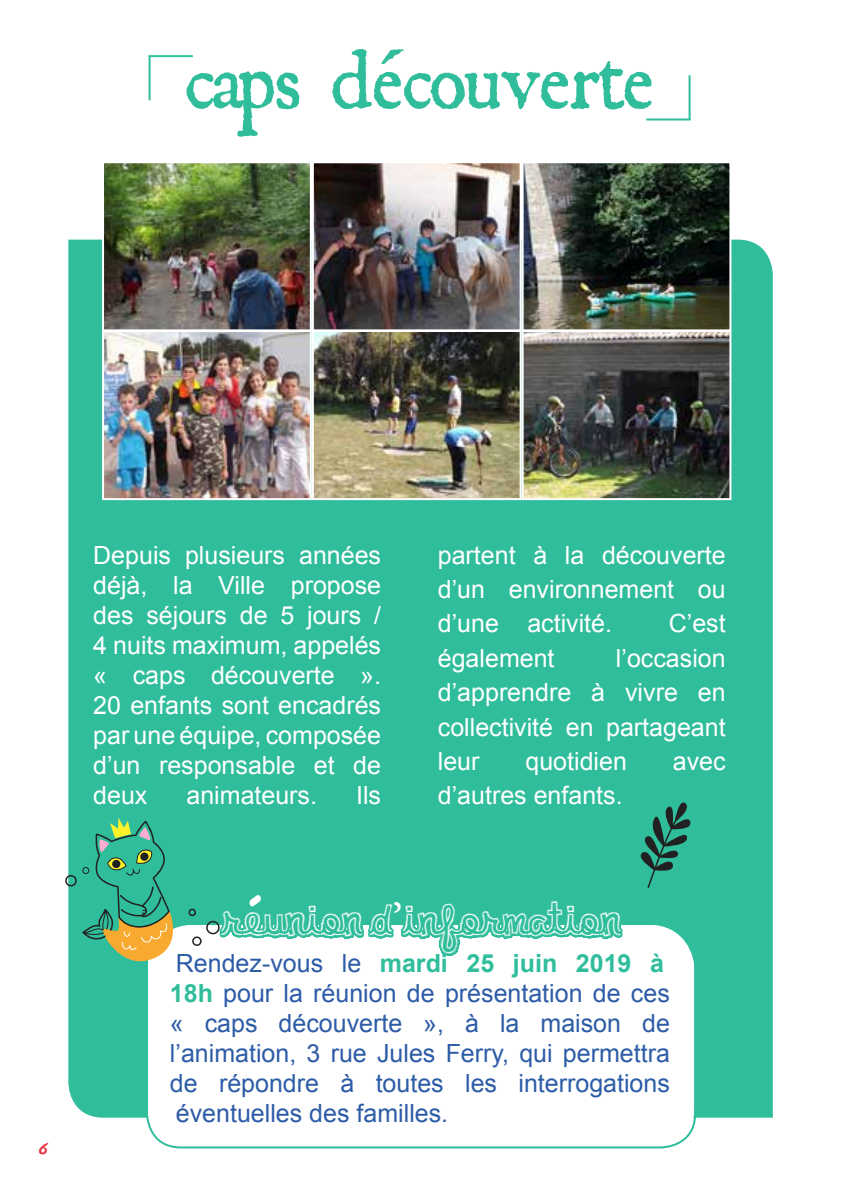
<style>
.page{position:relative;width:842px;height:1191px;background:#fff}
.page>*{position:absolute;margin:0;border:0;box-sizing:border-box;transform-origin:0 0}
.t1{font:90px "Roman Antique";letter-spacing:-.02em;color:#30bd9c}
.t2{font:25px/30px "Arial";color:#fff;text-align:justify}
.t3{font:25px/30px "Arial";color:#2d5ca7}
.t4{font:24px "clementinesketch";letter-spacing:.03em;color:#fff}
.t5{font:20px "Roman Antique";color:#e7303d}
.s1{font-family:"Minion Pro";font-size:48px}
.s2{font-weight:700;color:#30bd9c}
</style>
<div class="page">
<div style="left:68px;top:239px;width:705px;height:879px;background:#30bd9c"></div>
<div style="left:153px;top:930px;width:536px;height:215px;background:#fff;border-radius:40px"></div>
<div style="left:147px;top:924px;width:548px;height:227px;border:12px solid #fff;border-radius:40px"></div>
<img style="left:105px;top:164px;width:204px;height:164px">
<div style="left:102px;top:161px;width:210px;height:170px;border:2px solid #fff"></div>
<img style="left:105px;top:333px;width:204px;height:164px">
<div style="left:102px;top:330px;width:210px;height:170px;border:2px solid #fff"></div>
<img style="left:315px;top:164px;width:204px;height:164px">
<div style="left:312px;top:161px;width:210px;height:170px;border:2px solid #fff"></div>
<img style="left:315px;top:333px;width:204px;height:164px">
<div style="left:312px;top:330px;width:210px;height:170px;border:2px solid #fff"></div>
<img style="left:525px;top:164px;width:203px;height:164px">
<div style="left:522px;top:161px;width:209px;height:170px;border:2px solid #fff"></div>
<img style="left:525px;top:333px;width:203px;height:164px">
<div style="left:522px;top:330px;width:209px;height:170px;border:2px solid #fff"></div>
<div style="left:146px;top:923px;width:550px;height:225px;border:2px solid #30bd9c;border-radius:34px"></div>
<svg style="left:65px;top:817px;width:114px;height:150px"></svg>
<svg style="left:640px;top:802px;width:50px;height:86px"></svg>
<hr style="left:149px;top:56px;width:2px;height:44px;background:#30bd9c">
<hr style="left:149px;top:55px;width:44px;height:2px;background:#30bd9c">
<hr style="left:688px;top:75px;width:2px;height:44px;background:#30bd9c">
<hr style="left:646px;top:118px;width:44px;height:2px;background:#30bd9c">
<svg style="left:188px;top:761px;width:437px;height:195px"></svg>
<h1 class="t1" style="left:186px;top:26px;width:471px">caps découverte</h1>
<p class="t5" style="left:39px;top:1135px;width:11px">6</p>
<p class="t2" style="left:93px;top:540px;width:289px">Depuis plusieurs années déjà, la Ville propose des séjours de 5 jours / 4 nuits maximum, appelés « caps découverte ».<br>20 enfants sont encadrés par une équipe, composée d’un responsable et de deux</p>
<p class="t2" style="left:186px;top:780px;width:132px">animateurs.</p>
<p class="t2" style="left:356px;top:780px;width:26px">Ils</p>
<p class="t2" style="left:438px;top:538px;width:289px;line-height:34.4px">partent à la découverte d’un environnement ou d’une activité.</p>
<p class="t2" style="left:669px;top:609px;width:58px">C’est</p>
<p class="t2" style="left:438px;top:641px;width:289px;line-height:34.4px;text-indent:178px">l’occasion d’apprendre à vivre en collectivité en partageant leur</p>
<p class="t2" style="left:438px;top:643px;width:118px">également</p>
<p class="t2" style="left:525px;top:746px;width:103px">quotidien</p>
<p class="t2" style="left:673px;top:746px;width:54px">avec</p>
<p class="t2" style="left:438px;top:781px;width:186px">d’autres enfants.</p>
<p class="t4" style="left:222px;top:914px;width:400px">reunion d<span class="s1">’</span>information</p>
<p class="t3" style="left:170px;top:948px;width:501px">Rendez-vous le <span class="s2">mardi 25 juin 2019 à 18h</span> pour la réunion de présentation de ces « caps découverte », à la maison de l’animation, 3 rue Jules Ferry, qui permettra de répondre à toutes les interrogations éventuelles des familles.</p>
</div>
